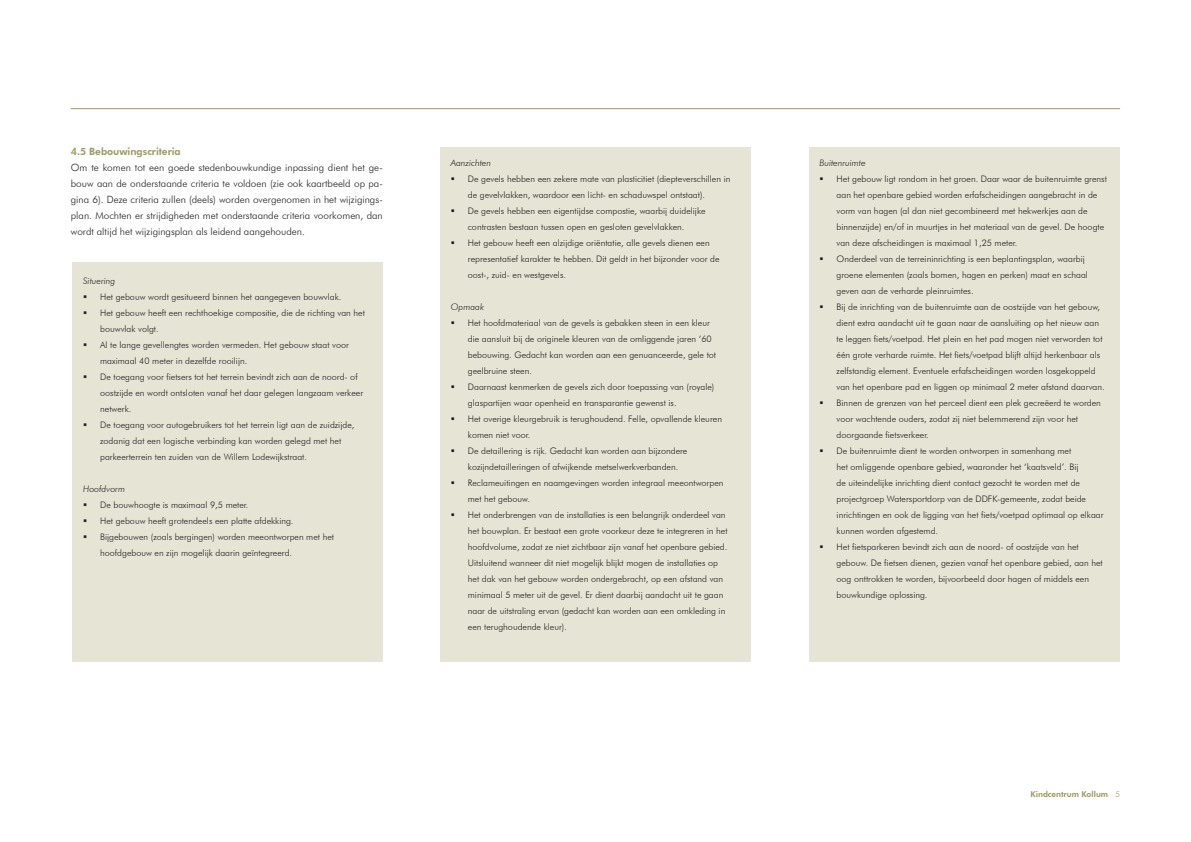
<style>
.page{position:relative;width:1191px;height:842px;background:#fff}
.page>*{position:absolute;margin:0;border:0;box-sizing:border-box;transform-origin:0 0}
.t1{font:300 10px/16px "Futura BT";color:#231f20;text-align:justify}
.t2{font:800 10px "Futura BT";color:#99985d}
.t3{font:300 9px/16px "Futura BT";color:#231f20}
.t4{font:italic 300 9px "Futura BT";color:#231f20}
.t5{font:800 8px "Futura BT";color:#99985d}
.s1{font-weight:300}
</style>
<div class="page">
<div style="left:439px;top:147px;width:311px;height:515px;background:#e6e5d5"></div>
<div style="left:809px;top:147px;width:311px;height:515px;background:#e6e5d5"></div>
<div style="left:72px;top:263px;width:311px;height:399px;background:#e6e5d5"></div>
<hr style="left:71px;top:108px;width:1049px;height:1px;background:#99985d">
<p class="t2" style="left:71px;top:145px;width:111px">4.5 Bebouwingscriteria</p>
<p class="t1" style="left:71px;top:159px;width:313px">Om te komen tot een goede stedenbouwkundige inpassing dient het ge&shy;bouw aan de onderstaande criteria te voldoen (zie ook kaartbeeld op pa&shy;gina 6). Deze criteria zullen (deels) worden overgenomen in het wijzigings&shy;plan. Mochten er strijdigheden met onderstaande criteria voorkomen, dan wordt altijd het wijzigingsplan als leidend aangehouden.</p>
<p class="t4" style="left:83px;top:275px;width:34px">Situering</p>
<p class="t3" style="left:100px;top:288px;width:243px">Het gebouw wordt gesitueerd binnen het aangegeven bouwvlak.</p>
<p class="t3" style="left:100px;top:304px;width:266px">Het gebouw heeft een rechthoekige compositie, die de richting van het bouwvlak volgt.</p>
<p class="t3" style="left:100px;top:336px;width:250px">Al te lange gevellengtes worden vermeden. Het gebouw staat voor maximaal 40 meter in dezelfde rooilijn.</p>
<p class="t3" style="left:100px;top:368px;width:264px">De toegang voor fietsers tot het terrein bevindt zich aan de noord- of oostzijde en wordt ontsloten vanaf het daar gelegen langzaam verkeer netwerk.</p>
<p class="t3" style="left:100px;top:416px;width:256px">De toegang voor autogebruikers tot het terrein ligt aan de zuidzijde, zodanig dat een logische verbinding kan worden gelegd met het parkeerterrein ten zuiden van de Willem Lodewijkstraat.</p>
<p class="t4" style="left:83px;top:483px;width:43px">Hoofdvorm</p>
<p class="t3" style="left:100px;top:496px;width:150px">De bouwhoogte is maximaal 9,5 meter.</p>
<p class="t3" style="left:100px;top:512px;width:195px">Het gebouw heeft grotendeels een platte afdekking.</p>
<p class="t3" style="left:100px;top:528px;width:235px">Bijgebouwen (zoals bergingen) worden meeontworpen met het hoofdgebouw en zijn mogelijk daarin geïntegreerd.</p>
<p class="t4" style="left:451px;top:157px;width:42px">Aanzichten</p>
<p class="t3" style="left:468px;top:170px;width:264px">De gevels hebben een zekere mate van plasticitiet (diepteverschillen in de gevelvlakken, waardoor een licht- en schaduwspel ontstaat).</p>
<p class="t3" style="left:468px;top:202px;width:239px">De gevels hebben een eigentijdse compostie, waarbij duidelijke contrasten bestaan tussen open en gesloten gevelvlakken.</p>
<p class="t3" style="left:468px;top:234px;width:253px">Het gebouw heeft een alzijdige oriëntatie, alle gevels dienen een representatief karakter te hebben. Dit geldt in het bijzonder voor de oost-, zuid- en westgevels.</p>
<p class="t4" style="left:451px;top:301px;width:35px">Opmaak</p>
<p class="t3" style="left:468px;top:314px;width:250px">Het hoofdmateriaal van de gevels is gebakken steen in een kleur die aansluit bij de originele kleuren van de omliggende jaren ‘60 bebouwing. Gedacht kan worden aan een genuanceerde, gele tot geelbruine steen.</p>
<p class="t3" style="left:468px;top:378px;width:248px">Daarnaast kenmerken de gevels zich door toepassing van (royale) glaspartijen waar openheid en transparantie gewenst is.</p>
<p class="t3" style="left:468px;top:410px;width:256px">Het overige kleurgebruik is terughoudend. Felle, opvallende kleuren komen niet voor.</p>
<p class="t3" style="left:468px;top:442px;width:221px">De detaillering is rijk. Gedacht kan worden aan bijzondere kozijndetailleringen of afwijkende metselwerkverbanden.</p>
<p class="t3" style="left:468px;top:474px;width:257px">Reclameuitingen en naamgevingen worden integraal meeontworpen met het gebouw.</p>
<p class="t3" style="left:468px;top:506px;width:261px">Het onderbrengen van de installaties is een belangrijk onderdeel van het bouwplan. Er bestaat een grote voorkeur deze te integreren in het hoofdvolume, zodat ze niet zichtbaar zijn vanaf het openbare gebied.<br>Uitsluitend wanneer dit niet mogelijk blijkt mogen de installaties op het dak van het gebouw worden ondergebracht, op een afstand van minimaal 5 meter uit de gevel. Er dient daarbij aandacht uit te gaan naar de uitstraling ervan (gedacht kan worden aan een omkleding in een terughoudende kleur).</p>
<p class="t4" style="left:819px;top:157px;width:48px">Buitenruimte</p>
<p class="t3" style="left:836px;top:170px;width:272px">Het gebouw ligt rondom in het groen. Daar waar de buitenruimte grenst aan het openbare gebied worden erfafscheidingen aangebracht in de vorm van hagen (al dan niet gecombineerd met hekwerkjes aan de binnenzijde) en/of in muurtjes in het materiaal van de gevel. De hoogte van deze afscheidingen is maximaal 1,25 meter.</p>
<p class="t3" style="left:836px;top:250px;width:253px">Onderdeel van de terreininrichting is een beplantingsplan, waarbij groene elementen (zoals bomen, hagen en perken) maat en schaal geven aan de verharde pleinruimtes.</p>
<p class="t3" style="left:836px;top:298px;width:269px">Bij de inrichting van de buitenruimte aan de oostzijde van het gebouw, dient extra aandacht uit te gaan naar de aansluiting op het nieuw aan te leggen fiets/voetpad. Het plein en het pad mogen niet verworden tot één grote verharde ruimte. Het fiets/voetpad blijft altijd herkenbaar als zelfstandig element. Eventuele erfafscheidingen worden losgekoppeld van het openbare pad en liggen op minimaal 2 meter afstand daarvan.</p>
<p class="t3" style="left:836px;top:394px;width:266px">Binnen de grenzen van het perceel dient een plek gecreëerd te worden voor wachtende ouders, zodat zij niet belemmerend zijn voor het doorgaande fietsverkeer.</p>
<p class="t3" style="left:836px;top:442px;width:268px">De buitenruimte dient te worden ontworpen in samenhang met<br>het omliggende openbare gebied, waaronder het ‘kaatsveld’. Bij<br>de uiteindelijke inrichting dient contact gezocht te worden met de projectgroep Watersportdorp van de DDFK-gemeente, zodat beide inrichtingen en ook de ligging van het fiets/voetpad optimaal op elkaar kunnen worden afgestemd.</p>
<p class="t3" style="left:836px;top:538px;width:268px">Het fietsparkeren bevindt zich aan de noord- of oostzijde van het gebouw. De fietsen dienen, gezien vanaf het openbare gebied, aan het oog onttrokken te worden, bijvoorbeeld door hagen of middels een bouwkundige oplossing.</p>
<p class="t5" style="left:1030px;top:789px;width:91px">Kindcentrum Kollum <span class="s1">5</span></p>
</div>
